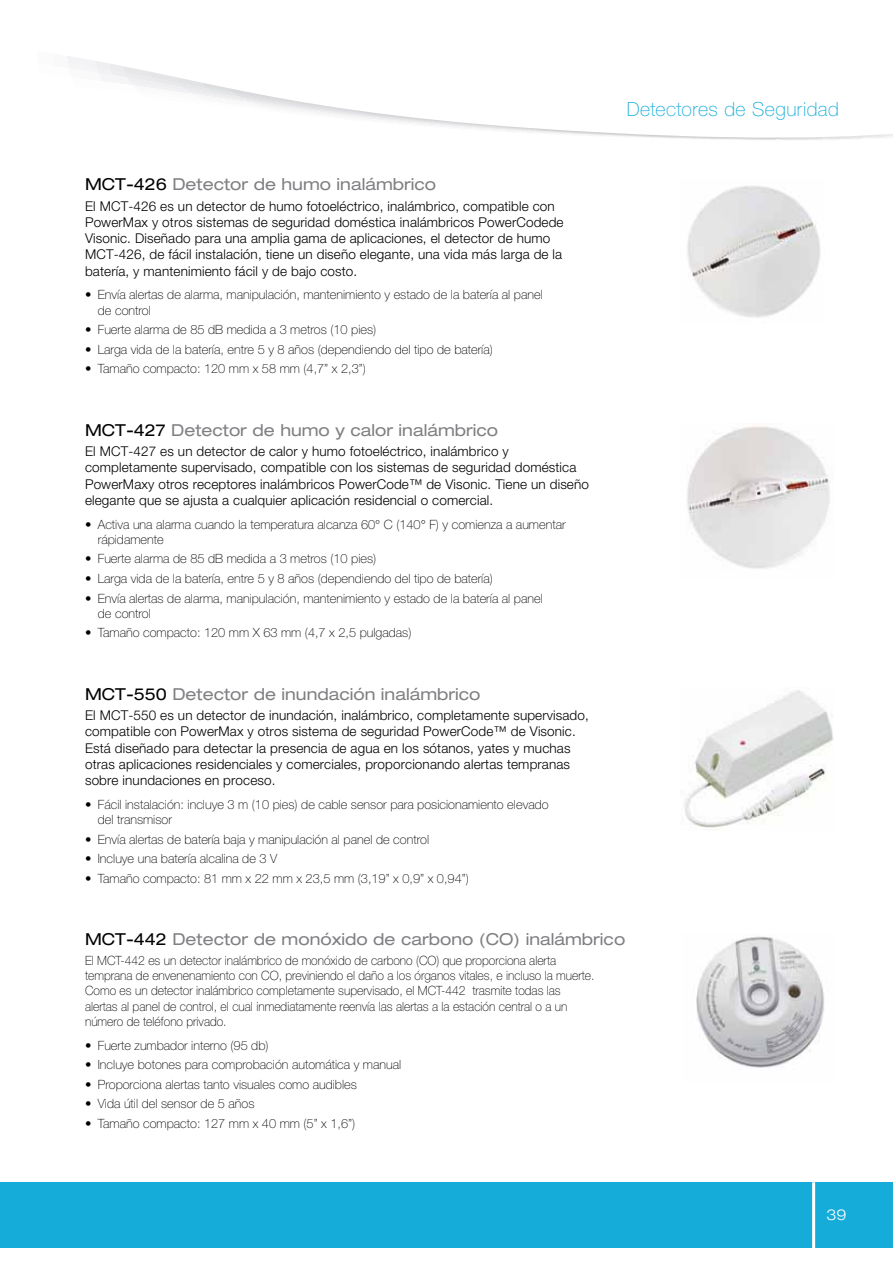
<style>
.page{position:relative;width:893px;height:1263px;background:#fff}
.page>*{position:absolute;margin:0;border:0;box-sizing:border-box;transform-origin:0 0}
.t1{font:100 19.5px "Helvetica Neue LT Pro";letter-spacing:.02em;color:#15acda}
.t2{font:expanded 16.5px "Helvetica Neue LT Pro";color:#807f83}
.t3{font:300 expanded 15px "Helvetica Neue LT Pro";color:#fff}
.t4{font:300 13.5px/16.2px "Helvetica Neue LT Pro";letter-spacing:.01em;color:#000}
.t5{font:100 12.75px/15.3px "Helvetica Neue LT Pro";color:#000}
.t6{font:100 12.75px/15.3px "Helvetica Neue LT Pro";color:#000;scale:.95 1}
.s1{color:#000}
</style>
<div class="page">
<svg style="left:67px;top:56px;width:826px;height:84px"></svg>
<div style="left:0;top:1182px;width:893px;height:66px;background:#15acda"></div>
<hr style="left:812px;top:1182px;width:3px;height:66px;background:#fff">
<img style="left:687px;top:186px;width:134px;height:132px">
<img style="left:687px;top:426px;width:143px;height:143px">
<img style="left:684px;top:690px;width:149px;height:141px">
<img style="left:696px;top:936px;width:129px;height:132px">
<p class="t2" style="left:85px;top:175px;width:353px"><span class="s1">MCT-426</span> Detector de humo inalámbrico</p>
<p class="t4" style="left:85px;top:198px;width:480px">El MCT-426 es un detector de humo fotoeléctrico, inalámbrico, compatible con PowerMax y otros sistemas de seguridad doméstica inalámbricos PowerCodede Visonic. Diseñado para una amplia gama de aplicaciones, el detector de humo MCT-426, de fácil instalación, tiene un diseño elegante, una vida más larga de la batería, y mantenimiento fácil y de bajo costo.</p>
<p class="t5" style="left:98px;top:287px;width:446px;text-indent:-13px">• Envía alertas de alarma, manipulación, mantenimiento y estado de la batería al panel de control</p>
<p class="t5" style="left:85px;top:322px;width:293px">• Fuerte alarma de 85 dB medida a 3 metros (10 pies)</p>
<p class="t5" style="left:85px;top:342px;width:409px">• Larga vida de la batería, entre 5 y 8 años (dependiendo del tipo de batería)</p>
<p class="t5" style="left:85px;top:361px;width:282px">• Tamaño compacto: 120 mm x 58 mm (4,7” x 2,3”)</p>
<p class="t2" style="left:85px;top:420px;width:415px"><span class="s1">MCT-427</span> Detector de humo y calor inalámbrico</p>
<p class="t4" style="left:85px;top:443px;width:505px">El MCT-427 es un detector de calor y humo fotoeléctrico, inalámbrico y completamente supervisado, compatible con los sistemas de seguridad doméstica PowerMaxy otros receptores inalámbricos PowerCode™ de Visonic. Tiene un diseño elegante que se ajusta a cualquier aplicación residencial o comercial.</p>
<p class="t5" style="left:98px;top:516px;width:469px;text-indent:-13px">• Activa una alarma cuando la temperatura alcanza 60° C (140° F) y comienza a aumentar rápidamente</p>
<p class="t5" style="left:85px;top:551px;width:293px">• Fuerte alarma de 85 dB medida a 3 metros (10 pies)</p>
<p class="t5" style="left:85px;top:571px;width:409px">• Larga vida de la batería, entre 5 y 8 años (dependiendo del tipo de batería)</p>
<p class="t5" style="left:98px;top:590px;width:446px;text-indent:-13px">• Envía alertas de alarma, manipulación, mantenimiento y estado de la batería al panel de control</p>
<p class="t5" style="left:85px;top:625px;width:328px">• Tamaño compacto: 120 mm X 63 mm (4,7 x 2,5 pulgadas)</p>
<p class="t2" style="left:85px;top:684px;width:397px"><span class="s1">MCT-550</span> Detector de inundación inalámbrico</p>
<p class="t4" style="left:85px;top:707px;width:505px">El MCT-550 es un detector de inundación, inalámbrico, completamente supervisado, compatible con PowerMax y otros sistema de seguridad PowerCode™ de Visonic.<br>Está diseñado para detectar la presencia de agua en los sótanos, yates y muchas otras aplicaciones residenciales y comerciales, proporcionando alertas tempranas sobre inundaciones en proceso.</p>
<p class="t5" style="left:98px;top:797px;width:452px;text-indent:-13px">• Fácil instalación: incluye 3 m (10 pies) de cable sensor para posicionamiento elevado del transmisor</p>
<p class="t5" style="left:85px;top:831px;width:346px">• Envía alertas de batería baja y manipulación al panel de control</p>
<p class="t5" style="left:85px;top:851px;width:194px">• Incluye una batería alcalina de 3 V</p>
<p class="t5" style="left:85px;top:870px;width:385px">• Tamaño compacto: 81 mm x 22 mm x 23,5 mm (3,19” x 0,9” x 0,94”)</p>
<p class="t1" style="left:627px;top:98px;width:214px">Detectores de Seguridad</p>
<p class="t2" style="left:85px;top:930px;width:542px"><span class="s1">MCT-442</span> Detector de monóxido de carbono (CO) inalámbrico</p>
<p class="t6" style="left:85px;top:952px;width:538px">El MCT-442 es un detector inalámbrico de monóxido de carbono (CO) que proporciona alerta temprana de envenenamiento con CO, previniendo el daño a los órganos vitales, e incluso la muerte.<br>Como es un detector inalámbrico completamente supervisado, el MCT-442 trasmite todas las alertas al panel de control, el cual inmediatamente reenvía las alertas a la estación central o a un número de teléfono privado.</p>
<p class="t5" style="left:85px;top:1037px;width:185px">• Fuerte zumbador interno (95 db)</p>
<p class="t5" style="left:85px;top:1057px;width:318px">• Incluye botones para comprobación automática y manual</p>
<p class="t5" style="left:85px;top:1076px;width:273px">• Proporciona alertas tanto visuales como audibles</p>
<p class="t5" style="left:85px;top:1096px;width:171px">• Vida útil del sensor de 5 años</p>
<p class="t5" style="left:85px;top:1116px;width:272px">• Tamaño compacto: 127 mm x 40 mm (5” x 1,6”)</p>
<p class="t3" style="left:826px;top:1205px;width:22px">39</p>
</div>
